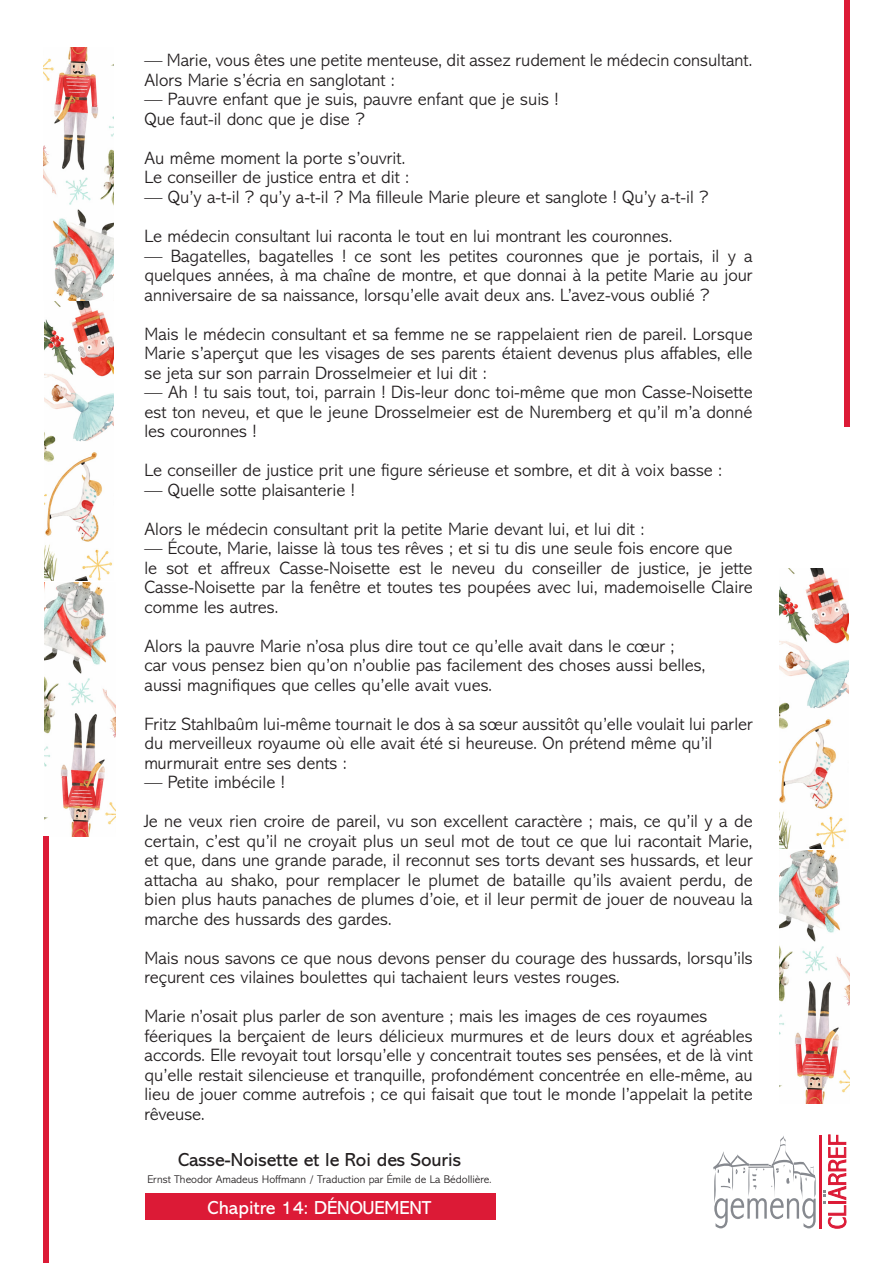
<style>
.page{position:relative;width:893px;height:1263px;background:#fff}
.page>*{position:absolute;margin:0;border:0;box-sizing:border-box;transform-origin:0 0}
.t1{font:19.05px "Abadi MT Pro";color:#231f20}
.t2{font:19.05px "Abadi MT Pro";color:#fff}
.t3{font:300 18px/19.5px "Abadi MT Pro";color:#231f20;text-align:justify}
.t4{font:300 11.25px "Abadi MT Pro";color:#231f20}
</style>
<div class="page">
<img style="left:43px;top:47px;width:71px;height:253px">
<img style="left:45px;top:583px;width:71px;height:253px">
<img style="left:779px;top:850px;width:71px;height:253px">
<img style="left:45px;top:301px;width:69px;height:280px">
<img style="left:779px;top:569px;width:69px;height:279px">
<div style="left:43px;top:836px;width:6px;height:427px;background:#dc1a36"></div>
<svg style="left:713px;top:1136px;width:103px;height:92px"></svg>
<hr style="left:819px;top:1135px;width:3px;height:93px;background:#dc1a36">
<svg style="left:823px;top:1134px;width:23px;height:94px"></svg>
<div style="left:146px;top:1194px;width:350px;height:26px;background:#dc1a36"></div>
<div style="left:844px;top:0;width:6px;height:427px;background:#dc1a36"></div>
<p class="t3" style="left:145px;top:51px;width:610px">— Marie, vous êtes une petite menteuse, dit assez rudement le médecin consultant.</p>
<p class="t3" style="left:145px;top:71px;width:252px">Alors Marie s’écria en sanglotant :</p>
<p class="t3" style="left:145px;top:90px;width:416px">— Pauvre enfant que je suis, pauvre enfant que je suis !</p>
<p class="t3" style="left:145px;top:110px;width:222px">Que faut-il donc que je dise ?</p>
<p class="t3" style="left:145px;top:149px;width:263px">Au même moment la porte s’ouvrit.</p>
<p class="t3" style="left:145px;top:168px;width:266px">Le conseiller de justice entra et dit :</p>
<p class="t3" style="left:145px;top:188px;width:565px">— Qu’y a-t-il ? qu’y a-t-il ? Ma filleule Marie pleure et sanglote ! Qu’y a-t-il ?</p>
<p class="t3" style="left:145px;top:227px;width:530px">Le médecin consultant lui raconta le tout en lui montrant les couronnes.</p>
<p class="t3" style="left:145px;top:246px;width:610px">— Bagatelles, bagatelles ! ce sont les petites couronnes que je portais, il y a quelques années, à ma chaîne de montre, et que donnai à la petite Marie au jour anniversaire de sa naissance, lorsqu’elle avait deux ans. L’avez-vous oublié ?</p>
<p class="t3" style="left:145px;top:324px;width:610px">Mais le médecin consultant et sa femme ne se rappelaient rien de pareil. Lorsque Marie s’aperçut que les visages de ses parents étaient devenus plus affables, elle se jeta sur son parrain Drosselmeier et lui dit :</p>
<p class="t3" style="left:145px;top:383px;width:610px">— Ah ! tu sais tout, toi, parrain ! Dis-leur donc toi-même que mon Casse-Noisette est ton neveu, et que le jeune Drosselmeier est de Nuremberg et qu’il m’a donné les couronnes !</p>
<p class="t3" style="left:145px;top:461px;width:579px">Le conseiller de justice prit une figure sérieuse et sombre, et dit à voix basse :</p>
<p class="t3" style="left:145px;top:480px;width:212px">— Quelle sotte plaisanterie !</p>
<p class="t3" style="left:145px;top:519px;width:501px">Alors le médecin consultant prit la petite Marie devant lui, et lui dit :</p>
<p class="t3" style="left:145px;top:539px;width:589px">— Écoute, Marie, laisse là tous tes rêves ; et si tu dis une seule fois encore que</p>
<p class="t3" style="left:145px;top:558px;width:610px">le sot et affreux Casse-Noisette est le neveu du conseiller de justice, je jette Casse-Noisette par la fenêtre et toutes tes poupées avec lui, mademoiselle Claire comme les autres.</p>
<p class="t3" style="left:145px;top:636px;width:532px">Alors la pauvre Marie n’osa plus dire tout ce qu’elle avait dans le cœur ;</p>
<p class="t3" style="left:145px;top:656px;width:562px">car vous pensez bien qu’on n’oublie pas facilement des choses aussi belles,</p>
<p class="t3" style="left:145px;top:675px;width:349px">aussi magnifiques que celles qu’elle avait vues.</p>
<p class="t3" style="left:145px;top:714px;width:610px">Fritz Stahlbaûm lui-même tournait le dos à sa sœur aussitôt qu’elle voulait lui parler du merveilleux royaume où elle avait été si heureuse. On prétend même qu’il</p>
<p class="t3" style="left:145px;top:753px;width:204px">murmurait entre ses dents :</p>
<p class="t3" style="left:145px;top:773px;width:142px">— Petite imbécile !</p>
<p class="t3" style="left:145px;top:812px;width:610px">Je ne veux rien croire de pareil, vu son excellent caractère ; mais, ce qu’il y a de certain, c’est qu’il ne croyait plus un seul mot de tout ce que lui racontait Marie, et que, dans une grande parade, il reconnut ses torts devant ses hussards, et leur attacha au shako, pour remplacer le plumet de bataille qu’ils avaient perdu, de bien plus hauts panaches de plumes d’oie, et il leur permit de jouer de nouveau la marche des hussards des gardes.</p>
<p class="t3" style="left:145px;top:948px;width:610px">Mais nous savons ce que nous devons penser du courage des hussards, lorsqu’ils reçurent ces vilaines boulettes qui tachaient leurs vestes rouges.</p>
<p class="t3" style="left:145px;top:1007px;width:564px">Marie n’osait plus parler de son aventure ; mais les images de ces royaumes</p>
<p class="t3" style="left:145px;top:1026px;width:610px">féeriques la berçaient de leurs délicieux murmures et de leurs doux et agréables accords. Elle revoyait tout lorsqu’elle y concentrait toutes ses pensées, et de là vint qu’elle restait silencieuse et tranquille, profondément concentrée en elle-même, au lieu de jouer comme autrefois ; ce qui faisait que tout le monde l’appelait la petite rêveuse.</p>
<p class="t1" style="left:178px;top:1149px;width:285px">Casse-Noisette et le Roi des Souris</p>
<p class="t4" style="left:147px;top:1173px;width:346px">Ernst Theodor Amadeus Hoffmann / Traduction par Émile de La Bédollière.</p>
<p class="t2" style="left:208px;top:1197px;width:225px">Chapitre 14: DÉNOUEMENT</p>
</div>
